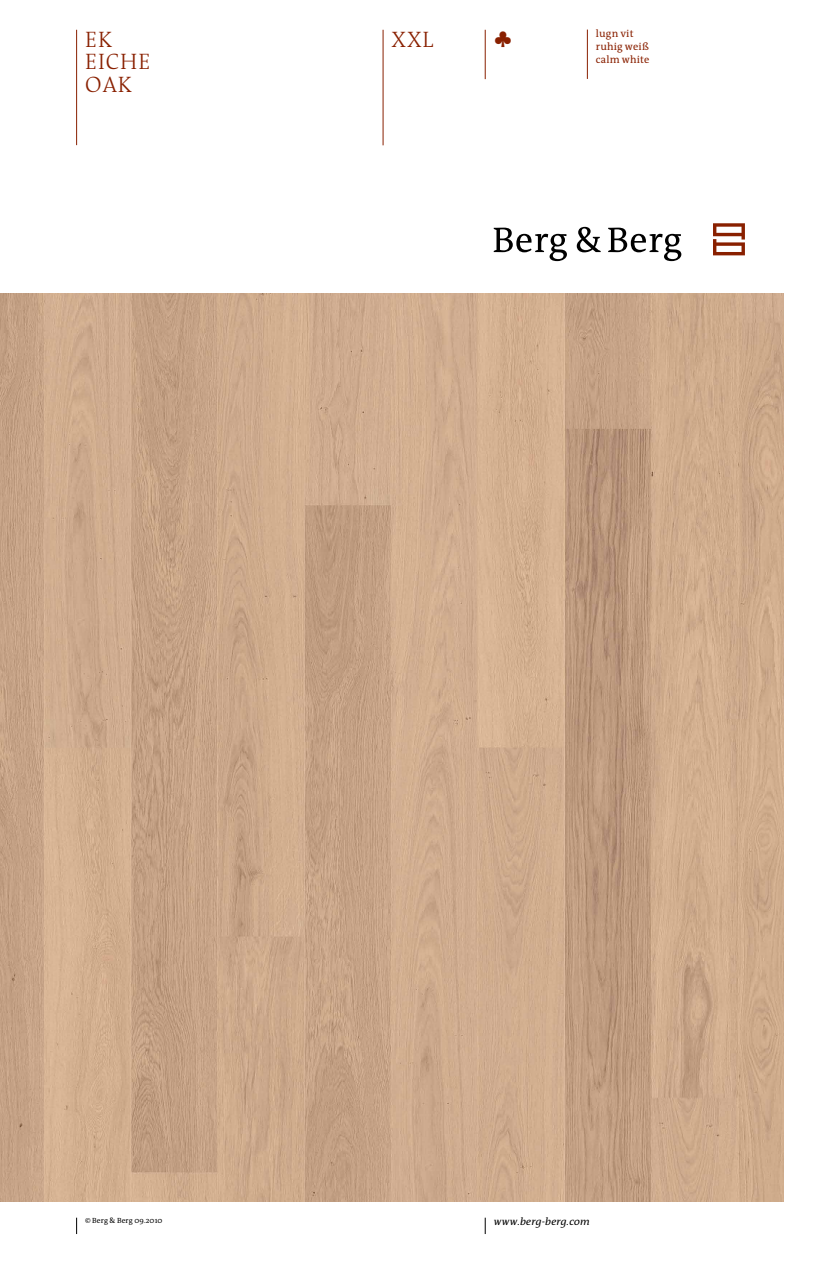
<style>
.page{position:relative;width:830px;height:1263px;background:#fff}
.page>*{position:absolute;margin:0;border:0;box-sizing:border-box;transform-origin:0 0}
.t1{font:27px "Linotype Heureka Glyphs";color:#892000}
.t2{font:22.5px/22.5px "The Antiqua B3 c Light Caps";letter-spacing:.04em;color:#892000}
.t3{font:10.5px/12.8px "The Antiqua B5";letter-spacing:.015em;color:#892000}
.t4{font:italic 10.5px "The Antiqua B5 i";letter-spacing:.015em;color:#000}
.t5{font:7.5px "The Antiqua B5";letter-spacing:.015em;color:#000}
</style>
<div class="page">
<svg style="left:713px;top:223px;width:31px;height:32px"></svg>
<svg style="left:493px;top:228px;width:73px;height:33px"></svg>
<svg style="left:576px;top:227px;width:24px;height:25px"></svg>
<svg style="left:608px;top:228px;width:73px;height:33px"></svg>
<hr style="left:76px;top:30px;width:1px;height:115px;background:#892000">
<hr style="left:382px;top:30px;width:1px;height:115px;background:#892000">
<hr style="left:484px;top:30px;width:1px;height:49px;background:#892000">
<svg style="left:484px;top:1218px;width:1px;height:16px"></svg>
<svg style="left:76px;top:1218px;width:1px;height:16px"></svg>
<hr style="left:586px;top:30px;width:1px;height:49px;background:#892000">
<img style="left:0;top:294px;width:782px;height:907px">
<h2 class="t2" style="left:85px;top:29px;width:67px">EK<br>EICHE<br>OAK</h2>
<h2 class="t2" style="left:391px;top:29px;width:44px">XXL</h2>
<h1 class="t1" style="left:493px;top:26px;width:20px">d</h1>
<p class="t3" style="left:595px;top:28px;width:55px">lugn vit ruhig weiß calm white</p>
<p class="t5" style="left:85px;top:1217px;width:79px">© Berg &amp; Berg 09.2010</p>
<p class="t4" style="left:493px;top:1216px;width:98px">www.berg-berg.com</p>
</div>
